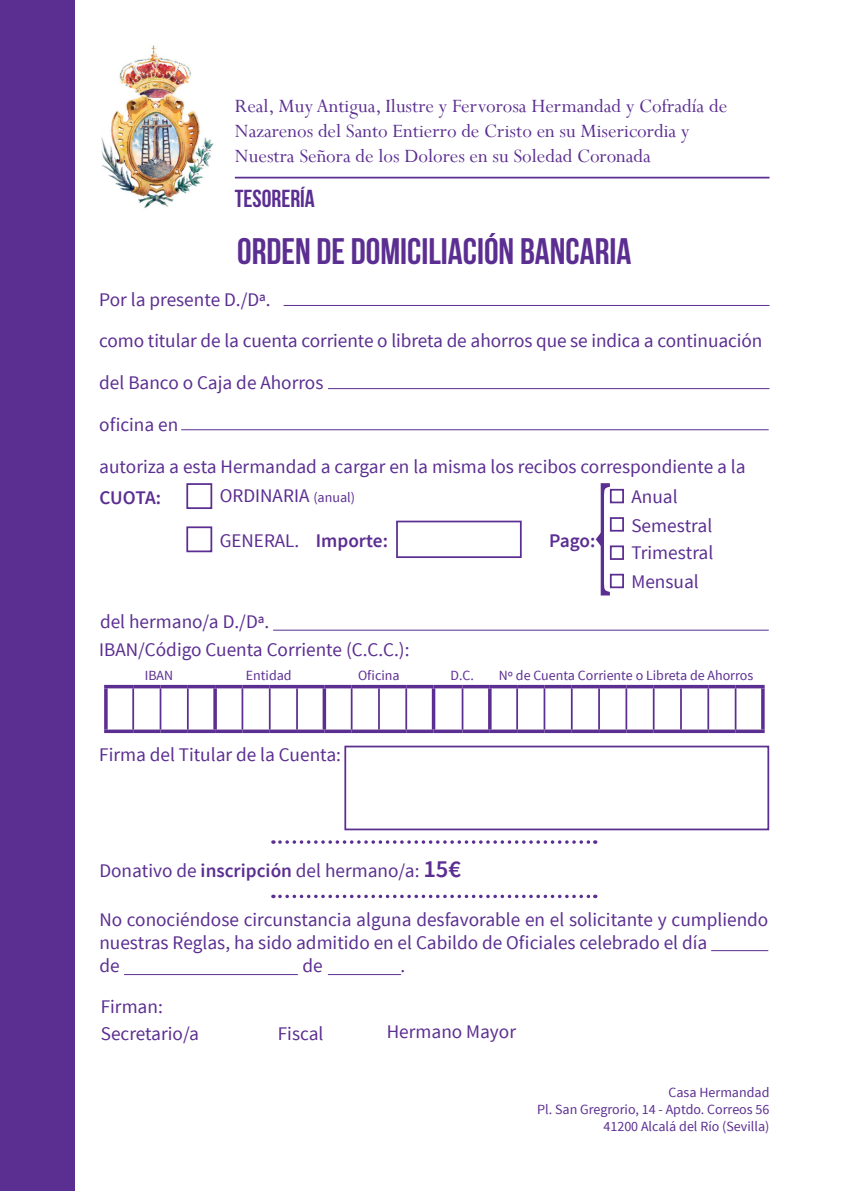
<style>
.page{position:relative;width:844px;height:1191px;background:#fff}
.page>*{position:absolute;margin:0;border:0;box-sizing:border-box;transform-origin:0 0}
.t1{font:700 36.75px "Bebas Neue";color:#5b2e91}
.t2{font:700 24.5px "Bebas Neue";color:#5b2e91}
.t3{font:21px/25.2px "Perpetua";color:#5b2e91}
.t4{font:19.25px/23.1px "Source Sans Pro";color:#5b2e91}
.t5{font:600 19.25px "Source Sans Pro";color:#5b2e91}
.t6{font:14px "Source Sans Pro";color:#5b2e91}
.s1{font-size:14px}
.s2{font-weight:600}
.s3{font-weight:600;font-size:24.5px}
</style>
<div class="page">
<hr style="left:283px;top:305px;width:486px;height:1px;background:#5b2e91">
<hr style="left:235px;top:177px;width:534px;height:1px;background:#5b2e91">
<hr style="left:328px;top:388px;width:441px;height:1px;background:#5b2e91">
<hr style="left:181px;top:429px;width:587px;height:1px;background:#5b2e91">
<svg style="left:280px;top:840px;width:315px;height:4px"></svg>
<svg style="left:280px;top:894px;width:315px;height:4px"></svg>
<hr style="left:711px;top:950px;width:57px;height:1px;background:#5b2e91">
<hr style="left:124px;top:974px;width:174px;height:1px;background:#5b2e91">
<hr style="left:328px;top:974px;width:73px;height:1px;background:#5b2e91">
<hr style="left:273px;top:629px;width:495px;height:1px;background:#5b2e91">
<div style="left:0;top:0;width:74px;height:1191px;background:#5b2e91"></div>
<div style="left:0;top:0;width:75px;height:1191px;border:1px solid #5b2e91"></div>
<img style="left:101px;top:45px;width:113px;height:163px">
<hr style="left:132px;top:688px;width:2px;height:41px;background:#5b2e91">
<hr style="left:160px;top:688px;width:1px;height:41px;background:#5b2e91">
<hr style="left:187px;top:688px;width:2px;height:41px;background:#5b2e91">
<hr style="left:241px;top:688px;width:2px;height:41px;background:#5b2e91">
<hr style="left:269px;top:688px;width:1px;height:41px;background:#5b2e91">
<hr style="left:296px;top:688px;width:2px;height:41px;background:#5b2e91">
<hr style="left:350px;top:688px;width:2px;height:41px;background:#5b2e91">
<hr style="left:378px;top:688px;width:2px;height:41px;background:#5b2e91">
<hr style="left:405px;top:688px;width:2px;height:41px;background:#5b2e91">
<hr style="left:461px;top:688px;width:2px;height:41px;background:#5b2e91">
<hr style="left:516px;top:688px;width:2px;height:41px;background:#5b2e91">
<hr style="left:543px;top:688px;width:2px;height:41px;background:#5b2e91">
<hr style="left:570px;top:688px;width:2px;height:41px;background:#5b2e91">
<hr style="left:598px;top:688px;width:1px;height:41px;background:#5b2e91">
<hr style="left:625px;top:688px;width:2px;height:41px;background:#5b2e91">
<hr style="left:652px;top:688px;width:2px;height:41px;background:#5b2e91">
<hr style="left:680px;top:688px;width:1px;height:41px;background:#5b2e91">
<hr style="left:707px;top:688px;width:2px;height:41px;background:#5b2e91">
<hr style="left:734px;top:688px;width:2px;height:41px;background:#5b2e91">
<hr style="left:104px;top:685px;width:29px;height:3px;background:#5b2e91">
<svg style="left:104px;top:688px;width:4px;height:41px"></svg>
<hr style="left:133px;top:685px;width:27px;height:3px;background:#5b2e91">
<hr style="left:160px;top:685px;width:28px;height:3px;background:#5b2e91">
<hr style="left:188px;top:685px;width:27px;height:3px;background:#5b2e91">
<svg style="left:104px;top:729px;width:29px;height:4px"></svg>
<svg style="left:133px;top:729px;width:27px;height:4px"></svg>
<svg style="left:160px;top:729px;width:28px;height:4px"></svg>
<svg style="left:188px;top:729px;width:27px;height:4px"></svg>
<hr style="left:215px;top:685px;width:27px;height:3px;background:#5b2e91">
<svg style="left:213px;top:688px;width:4px;height:41px"></svg>
<hr style="left:242px;top:685px;width:28px;height:3px;background:#5b2e91">
<hr style="left:270px;top:685px;width:27px;height:3px;background:#5b2e91">
<hr style="left:297px;top:685px;width:27px;height:3px;background:#5b2e91">
<svg style="left:215px;top:729px;width:27px;height:4px"></svg>
<svg style="left:242px;top:729px;width:28px;height:4px"></svg>
<svg style="left:270px;top:729px;width:27px;height:4px"></svg>
<svg style="left:297px;top:729px;width:27px;height:4px"></svg>
<hr style="left:324px;top:685px;width:27px;height:3px;background:#5b2e91">
<svg style="left:322px;top:688px;width:4px;height:41px"></svg>
<hr style="left:351px;top:685px;width:28px;height:3px;background:#5b2e91">
<hr style="left:379px;top:685px;width:27px;height:3px;background:#5b2e91">
<hr style="left:406px;top:685px;width:27px;height:3px;background:#5b2e91">
<svg style="left:324px;top:729px;width:27px;height:4px"></svg>
<svg style="left:351px;top:729px;width:28px;height:4px"></svg>
<svg style="left:379px;top:729px;width:27px;height:4px"></svg>
<svg style="left:406px;top:729px;width:27px;height:4px"></svg>
<hr style="left:433px;top:685px;width:29px;height:3px;background:#5b2e91">
<svg style="left:431px;top:688px;width:4px;height:41px"></svg>
<hr style="left:462px;top:685px;width:27px;height:3px;background:#5b2e91">
<svg style="left:433px;top:729px;width:29px;height:4px"></svg>
<svg style="left:462px;top:729px;width:27px;height:4px"></svg>
<hr style="left:489px;top:685px;width:28px;height:3px;background:#5b2e91">
<hr style="left:488px;top:688px;width:3px;height:41px;background:#5b2e91">
<hr style="left:517px;top:685px;width:27px;height:3px;background:#5b2e91">
<hr style="left:544px;top:685px;width:27px;height:3px;background:#5b2e91">
<hr style="left:571px;top:685px;width:28px;height:3px;background:#5b2e91">
<hr style="left:599px;top:685px;width:27px;height:3px;background:#5b2e91">
<hr style="left:626px;top:685px;width:27px;height:3px;background:#5b2e91">
<hr style="left:653px;top:685px;width:27px;height:3px;background:#5b2e91">
<hr style="left:680px;top:685px;width:28px;height:3px;background:#5b2e91">
<hr style="left:708px;top:685px;width:27px;height:3px;background:#5b2e91">
<hr style="left:735px;top:685px;width:29px;height:3px;background:#5b2e91">
<hr style="left:761px;top:688px;width:3px;height:41px;background:#5b2e91">
<svg style="left:489px;top:729px;width:28px;height:4px"></svg>
<svg style="left:517px;top:729px;width:27px;height:4px"></svg>
<svg style="left:544px;top:729px;width:27px;height:4px"></svg>
<svg style="left:571px;top:729px;width:28px;height:4px"></svg>
<svg style="left:599px;top:729px;width:27px;height:4px"></svg>
<svg style="left:626px;top:729px;width:27px;height:4px"></svg>
<svg style="left:653px;top:729px;width:27px;height:4px"></svg>
<svg style="left:680px;top:729px;width:28px;height:4px"></svg>
<svg style="left:708px;top:729px;width:27px;height:4px"></svg>
<svg style="left:735px;top:729px;width:29px;height:4px"></svg>
<div style="left:344px;top:745px;width:425px;height:85px;border:2px solid #5b2e91"></div>
<div style="left:186px;top:526px;width:26px;height:26px;border:2px solid #5b2e91"></div>
<div style="left:396px;top:520px;width:125px;height:38px;border:2px solid #5b2e91"></div>
<div style="left:186px;top:483px;width:26px;height:26px;border:2px solid #5b2e91"></div>
<div style="left:609px;top:574px;width:14px;height:14px;border:2px solid #5b2e91"></div>
<div style="left:609px;top:545px;width:14px;height:15px;border:2px solid #5b2e91"></div>
<div style="left:609px;top:517px;width:14px;height:14px;border:2px solid #5b2e91"></div>
<div style="left:609px;top:489px;width:14px;height:14px;border:2px solid #5b2e91"></div>
<svg style="left:595px;top:483px;width:14px;height:112px"></svg>
<p class="t3" style="left:235px;top:93px;width:493px">Real, Muy Antigua, Ilustre y Fervorosa Hermandad y Cofradía de<br>Nazarenos del Santo Entierro de Cristo en su Misericordia y</p>
<p class="t3" style="left:235px;top:143px;width:417px">Nuestra Señora de los Dolores en su Soledad Coronada</p>
<p class="t2" style="left:235px;top:185px;width:81px">TESORERÍA</p>
<p class="t1" style="left:237px;top:231px;width:395px">ORDEN DE DOMICILIACIÓN BANCARIA</p>
<p class="t4" style="left:99px;top:288px;width:173px">Por la presente D./Dª.</p>
<p class="t4" style="left:99px;top:329px;width:664px">como titular de la cuenta corriente o libreta de ahorros que se indica a continuación</p>
<p class="t4" style="left:99px;top:371px;width:225px">del Banco o Caja de Ahorros</p>
<p class="t4" style="left:99px;top:413px;width:81px">oficina en</p>
<p class="t4" style="left:99px;top:455px;width:647px">autoriza a esta Hermandad a cargar en la misma los recibos correspondiente a la</p>
<p class="t5" style="left:99px;top:485px;width:63px">CUOTA:</p>
<p class="t4" style="left:220px;top:485px;width:137px">ORDINARIA <span class="s1">(anual)</span></p>
<p class="t4" style="left:220px;top:529px;width:81px">GENERAL.</p>
<p class="t5" style="left:316px;top:528px;width:74px">Importe:</p>
<p class="t5" style="left:549px;top:528px;width:48px">Pago:</p>
<p class="t4" style="left:100px;top:610px;width:171px">del hermano/a D./Dª.</p>
<p class="t4" style="left:99px;top:638px;width:312px">IBAN/Código Cuenta Corriente (C.C.C.):</p>
<p class="t4" style="left:631px;top:486px;width:48px">Anual</p>
<p class="t4" style="left:631px;top:514px;width:82px">Semestral</p>
<p class="t4" style="left:631px;top:542px;width:83px">Trimestral</p>
<p class="t4" style="left:631px;top:570px;width:69px">Mensual</p>
<p class="t6" style="left:145px;top:666px;width:30px">IBAN</p>
<p class="t6" style="left:246px;top:666px;width:47px">Entidad</p>
<p class="t6" style="left:358px;top:666px;width:43px">Oficina</p>
<p class="t6" style="left:450px;top:666px;width:25px">D.C.</p>
<p class="t6" style="left:499px;top:666px;width:256px">Nº de Cuenta Corriente o Libreta de Ahorros</p>
<p class="t4" style="left:99px;top:743px;width:243px">Firma del Titular de la Cuenta:</p>
<p class="t4" style="left:99px;top:859px;width:363px">Donativo de <span class="s2">inscripción</span> del hermano/a: <span class="s3">15€</span></p>
<p class="t4" style="left:99px;top:908px;width:670px">No conociéndose circunstancia alguna desfavorable en el solicitante y cumpliendo nuestras Reglas, ha sido admitido en el Cabildo de Oficiales celebrado el día</p>
<p class="t4" style="left:99px;top:954px;width:22px">de</p>
<p class="t4" style="left:302px;top:954px;width:22px">de</p>
<p class="t4" style="left:400px;top:954px;width:6px">.</p>
<p class="t4" style="left:101px;top:995px;width:63px">Firman:</p>
<p class="t4" style="left:101px;top:1022px;width:100px">Secretario/a</p>
<p class="t4" style="left:278px;top:1022px;width:47px">Fiscal</p>
<p class="t4" style="left:386px;top:1020px;width:131px">Hermano Mayor</p>
<p class="t6" style="left:668px;top:1084px;width:102px">Casa Hermandad</p>
<p class="t6" style="left:537px;top:1100px;width:234px">Pl. San Gregrorio, 14 - Aptdo. Correos 56</p>
<p class="t6" style="left:603px;top:1117px;width:167px">41200 Alcalá del Río (Sevilla)</p>
</div>
